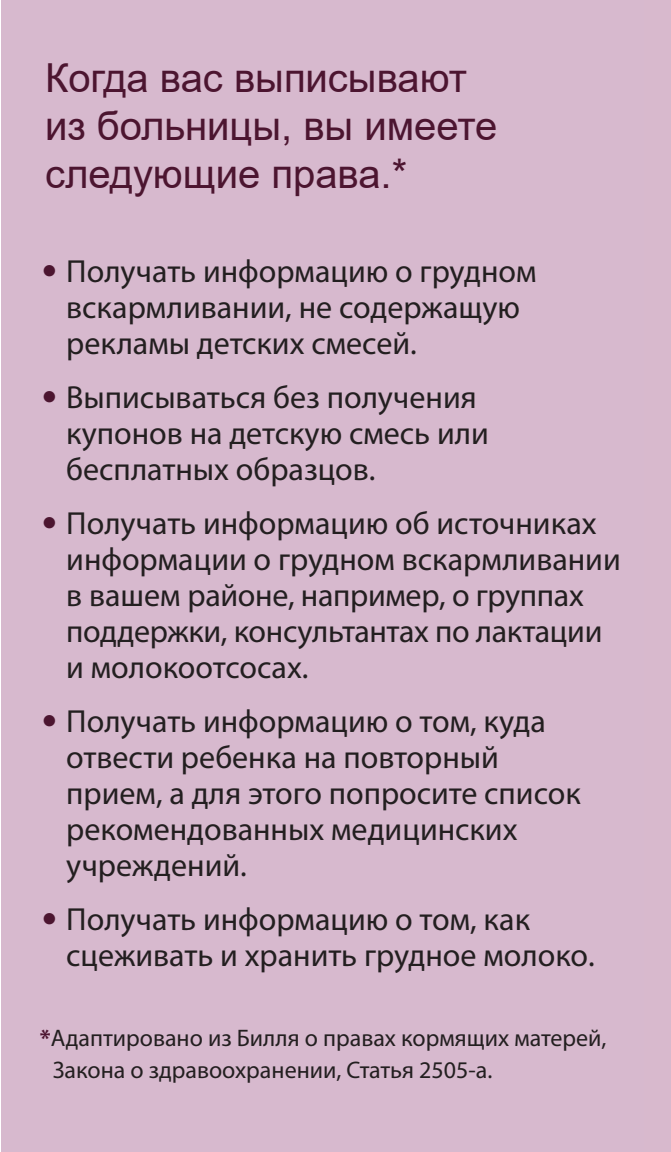
<style>
.page{position:relative;width:671px;height:1152px;background:#fff}
.page>*{position:absolute;margin:0;border:0;box-sizing:border-box;transform-origin:0 0}
.t1{font:40px/48px "Arial";color:#4c1530}
.t2{font:32px/36px "Myriad Pro";color:#231f20}
.t3{font:24px/32px "Myriad Pro";color:#231f20}
.s1{font-family:"Berling LT Std";color:#4c1530}
.s2{font-weight:700;color:#4c1530}
</style>
<div class="page">
<div style="left:1px;top:0;width:648px;height:1152px;background:#d7b9ce"></div>
<div style="left:644px;top:0;width:26px;height:1152px;background:#d8b9cd"></div>
<p class="t1" style="left:45px;top:54px;width:454px">Когда вас выписывают из больницы, вы имеете следующие права *.</p>
<p class="t2" style="left:66px;top:253px;width:471px;text-indent:-25px"><span class="s1">•</span> Получать информацию о грудном вскармливании, не содержащую рекламы детских смесей.</p>
<p class="t2" style="left:66px;top:379px;width:424px;text-indent:-25px"><span class="s1">•</span> Выписываться без получения купонов на детскую смесь или бесплатных образцов.</p>
<p class="t2" style="left:66px;top:505px;width:555px;text-indent:-25px"><span class="s1">•</span> Получать информацию об источниках информации о грудном вскармливании в вашем районе, например о, группах поддержки, консультантах по лактации и молокоотсосах.</p>
<p class="t2" style="left:66px;top:703px;width:515px;text-indent:-25px"><span class="s1">•</span> Получать информацию о том, куда отвести ребенка на повторный прием а, для этого попросите список рекомендованных медицинских учреждений.</p>
<p class="t2" style="left:66px;top:901px;width:529px;text-indent:-25px"><span class="s1">•</span> Получать информацию о том, как сцеживать и хранить грудное молоко.</p>
<p class="t3" style="left:53px;top:1021px;width:555px;text-indent:-13px"><span class="s2">*</span>Адаптировано из Билля о правах кормящих матерей,<br>Закона о здравоохранении, Статья 2505- .a</p>
</div>
